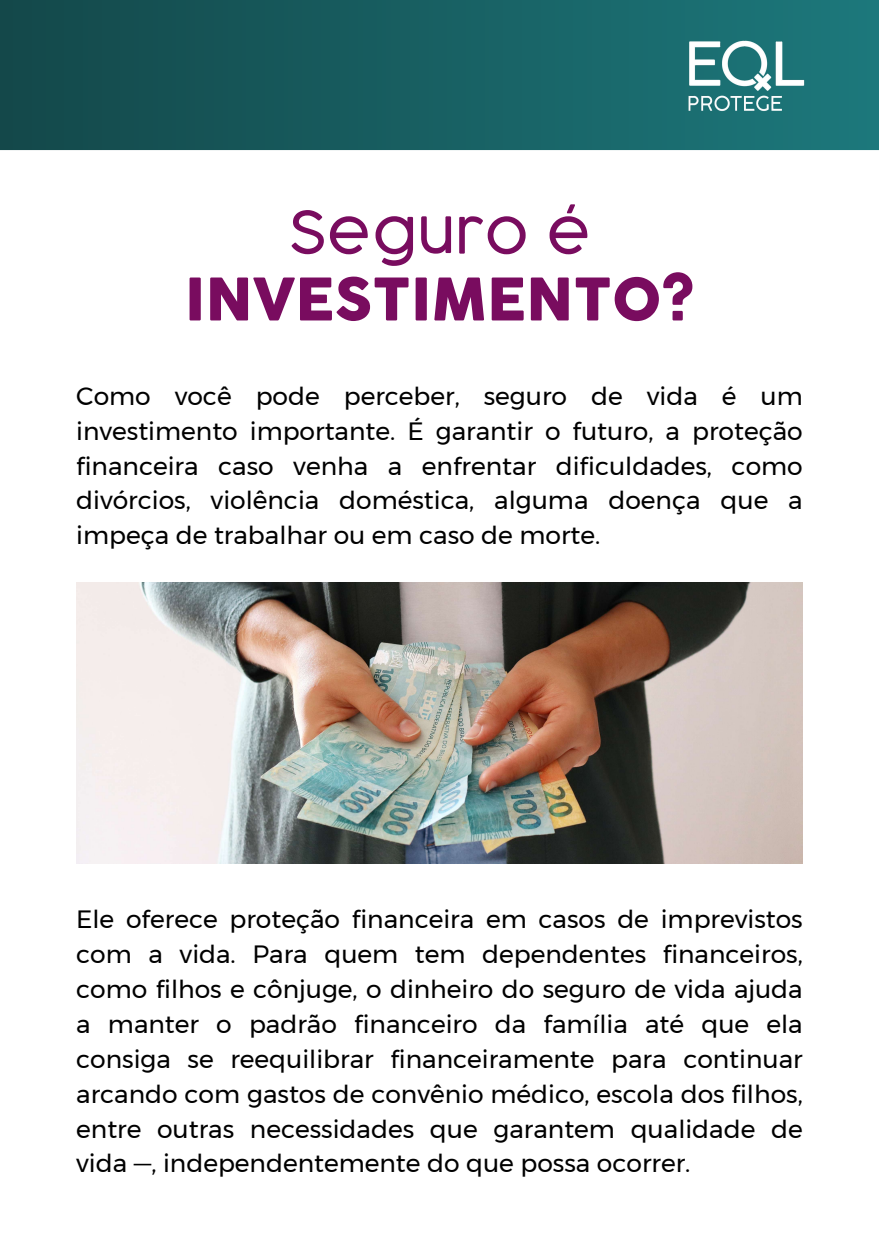
<style>
.page{position:relative;width:879px;height:1243px;background:#fff}
.page>*{position:absolute;margin:0;border:0;box-sizing:border-box;transform-origin:0 0}
.t1{font:57.84px "Cocogoose";color:#790c5f}
.t2{font:300 57.84px "Cocogoose";color:#790c5f}
.t3{font:24.96px/34.9px "Montserrat";color:#000;text-align:justify}
</style>
<div class="page">
<img style="left:76px;top:582px;width:727px;height:281px">
<svg style="left:0;top:0;width:879px;height:150px;background:#175e61"></svg>
<img style="left:681px;top:34px;width:127px;height:87px">
<h1 class="t2" style="left:289px;top:195px;width:303px">SEGURO É</h1>
<h1 class="t1" style="left:185px;top:262px;width:511px">INVESTIMENTO?</h1>
<p class="t3" style="left:76px;top:378px;width:728px">Como você pode perceber, seguro de vida é um investimento importante. É garantir o futuro, a proteção financeira caso venha a enfrentar dificuldades, como divórcios, violência doméstica, alguma doença que a impeça de trabalhar ou em caso de morte.</p>
<p class="t3" style="left:76px;top:901px;width:728px">Ele oferece proteção financeira em casos de imprevistos com a vida. Para quem tem dependentes financeiros, como filhos e cônjuge, o dinheiro do seguro de vida ajuda a manter o padrão financeiro da família até que ela consiga se reequilibrar financeiramente para continuar arcando com gastos de convênio médico, escola dos filhos, entre outras necessidades que garantem qualidade de vida —, independentemente do que possa ocorrer.</p>
</div>
